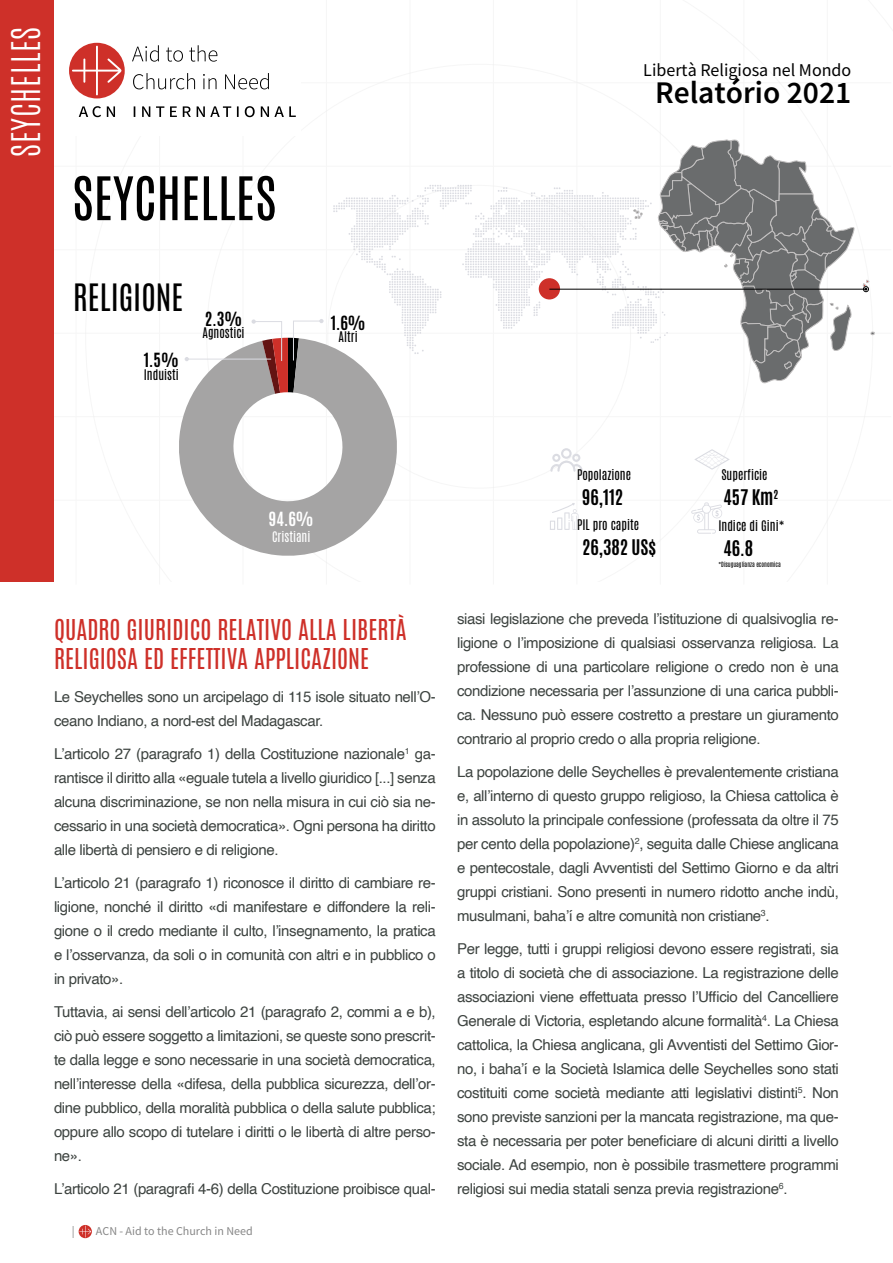
<style>
.page{position:relative;width:893px;height:1263px;background:#fff}
.page>*{position:absolute;margin:0;border:0;box-sizing:border-box;transform-origin:0 0}
.t1{font:51px "Antonio";color:#000}
.t2{font:300 33px "Antonio";letter-spacing:.025em;color:#fff}
.t3{font:600 31.5px "Source Sans Pro";color:#000}
.t4{font:31.5px "Antonio";color:#000}
.t5{font:24px/28.8px "Antonio";color:#ce3029}
.t6{font:700 18px "Antonio";color:#000}
.t7{font:18px "Source Sans Pro";color:#000}
.t8{font:700 16.35px "Antonio";color:#000}
.t9{font:700 16.35px "Antonio";color:#fff}
.t10{font:15px/24px "Helvetica";letter-spacing:-.025em;color:#3d4340;text-align:justify}
.t11{font:12.3px "Antonio";color:#000}
.t12{font:12.3px "Antonio";color:#fff}
.t13{font:12px "Source Sans Pro";color:#878787}
.t14{font:6px "Antonio";color:#000}
</style>
<div class="page">
<svg style="left:79px;top:1225px;width:12px;height:12px"></svg>
<hr style="left:76px;top:0;width:1px;height:584px;background:#ededed">
<hr style="left:159px;top:0;width:1px;height:584px;background:#ededed">
<hr style="left:243px;top:0;width:1px;height:584px;background:#ededed">
<hr style="left:326px;top:0;width:1px;height:584px;background:#ededed">
<hr style="left:410px;top:0;width:1px;height:584px;background:#ededed">
<hr style="left:493px;top:0;width:1px;height:584px;background:#ededed">
<hr style="left:577px;top:0;width:1px;height:584px;background:#ededed">
<hr style="left:660px;top:0;width:1px;height:584px;background:#ededed">
<hr style="left:744px;top:0;width:1px;height:584px;background:#ededed">
<hr style="left:827px;top:0;width:1px;height:584px;background:#ededed">
<div style="left:0;top:0;width:53px;height:581px;background:#ce3029"></div>
<div style="left:54px;top:0;width:247px;height:136px;background:#fff"></div>
<svg style="left:132px;top:45px;width:164px;height:72px"></svg>
<svg style="left:79px;top:106px;width:36px;height:11px"></svg>
<div style="left:69px;top:43px;width:56px;height:55px;background:#ce3029;border-radius:50%"></div>
<svg style="left:72px;top:46px;width:49px;height:49px"></svg>
<svg style="left:870px;top:332px;width:4px;height:3px"></svg>
<svg style="left:863px;top:280px;width:6px;height:12px"></svg>
<hr style="left:549px;top:289px;width:317px;height:1px;background:#000">
<svg style="left:550px;top:448px;width:32px;height:24px"></svg>
<svg style="left:550px;top:503px;width:28px;height:27px"></svg>
<svg style="left:691px;top:502px;width:31px;height:32px"></svg>
<svg style="left:694px;top:449px;width:36px;height:21px"></svg>
<svg style="left:179px;top:338px;width:218px;height:223px;fill:#a5a4a4"></svg>
<svg style="left:252px;top:319px;width:72px;height:75px"></svg>
<svg style="left:185px;top:357px;width:4px;height:4px"></svg>
<hr style="left:187px;top:359px;width:84px;height:1px;background:#dbdce2">
<svg style="left:333px;top:139px;width:522px;height:244px"></svg>
<h2 class="t2" style="left:2px;top:157px;width:131px;rotate:-90deg">SEYCHELLES</h2>
<h1 class="t1" style="left:72px;top:161px;width:206px">SEYCHELLES</h1>
<h3 class="t4" style="left:73px;top:274px;width:112px">RELIGIONE</h3>
<p class="t8" style="left:144px;top:348px;width:36px">1.5%</p>
<p class="t11" style="left:144px;top:366px;width:36px">Induisti</p>
<p class="t8" style="left:205px;top:306px;width:39px">2.3%</p>
<p class="t8" style="left:331px;top:310px;width:36px">1.6%</p>
<p class="t11" style="left:202px;top:324px;width:44px">Agnostici</p>
<p class="t11" style="left:338px;top:328px;width:21px">Altri</p>
<p class="t7" style="left:643px;top:59px;width:210px">Libertà Religiosa nel Mondo</p>
<h3 class="t3" style="left:655px;top:72px;width:198px">Relatório 2021</h3>
<p class="t9" style="left:269px;top:506px;width:46px">94.6%</p>
<p class="t12" style="left:272px;top:528px;width:40px">Cristiani</p>
<h3 class="t5" style="left:54px;top:615px;width:354px">QUADRO GIURIDICO RELATIVO ALLA LIBERTÀ<br>RELIGIOSA ED EFFETTIVA APPLICAZIONE</h3>
<p class="t10" style="left:54px;top:685px;width:383px">Le Seychelles sono un arcipelago di 115 isole situato nell’O&shy;ceano Indiano, a nord-est del Madagascar.</p>
<p class="t10" style="left:54px;top:742px;width:383px">L’articolo 27 (paragrafo 1) della Costituzione nazionale<sup>1</sup> ga&shy;rantisce il diritto alla «eguale tutela a livello giuridico [...] senza alcuna discriminazione, se non nella misura in cui ciò sia ne&shy;cessario in una società democratica». Ogni persona ha diritto alle libertà di pensiero e di religione.</p>
<p class="t10" style="left:54px;top:871px;width:383px">L’articolo 21 (paragrafo 1) riconosce il diritto di cambiare re&shy;ligione, nonché il diritto «di manifestare e diffondere la reli&shy;gione o il credo mediante il culto, l’insegnamento, la pratica e l’osservanza, da soli o in comunità con altri e in pubblico o in privato».</p>
<p class="t10" style="left:54px;top:1000px;width:383px">Tuttavia, ai sensi dell’articolo 21 (paragrafo 2, commi a e b), ciò può essere soggetto a limitazioni, se queste sono prescrit&shy;te dalla legge e sono necessarie in una società democratica, nell’interesse della «difesa, della pubblica sicurezza, dell’or&shy;dine pubblico, della moralità pubblica o della salute pubblica; oppure allo scopo di tutelare i diritti o le libertà di altre perso&shy;ne».</p>
<p class="t10" style="left:54px;top:1177px;width:383px">L’articolo 21 (paragrafi 4-6) della Costituzione proibisce qual-</p>
<p class="t13" style="left:72px;top:1223px;width:4px">|</p>
<p class="t13" style="left:96px;top:1223px;width:158px">ACN - Aid to the Church in Need</p>
<p class="t11" style="left:577px;top:465px;width:56px">Popolazione</p>
<p class="t11" style="left:721px;top:465px;width:48px">Superficie</p>
<p class="t6" style="left:582px;top:484px;width:43px">96,112</p>
<p class="t6" style="left:723px;top:484px;width:56px">457 Km<sup>2</sup></p>
<p class="t11" style="left:577px;top:516px;width:64px">PIL pro capite</p>
<p class="t6" style="left:582px;top:534px;width:76px">26,382 US$</p>
<p class="t11" style="left:718px;top:516px;width:68px">Indice di Gini*</p>
<p class="t14" style="left:718px;top:560px;width:64px">*Disuguaglianza economica</p>
<p class="t6" style="left:723px;top:535px;width:31px">46.8</p>
<p class="t10" style="left:457px;top:607px;width:383px">siasi legislazione che preveda l’istituzione di qualsivoglia re&shy;ligione o l’imposizione di qualsiasi osservanza religiosa. La professione di una particolare religione o credo non è una condizione necessaria per l’assunzione di una carica pubbli&shy;ca. Nessuno può essere costretto a prestare un giuramento contrario al proprio credo o alla propria religione.</p>
<p class="t10" style="left:457px;top:760px;width:383px">La popolazione delle Seychelles è prevalentemente cristiana e, all’interno di questo gruppo religioso, la Chiesa cattolica è in assoluto la principale confessione (professata da oltre il 75 per cento della popolazione)<sup>2</sup>, seguita dalle Chiese anglicana e pentecostale, dagli Avventisti del Settimo Giorno e da altri gruppi cristiani. Sono presenti in numero ridotto anche indù, musulmani, baha’í e altre comunità non cristiane<sup>3</sup>.</p>
<p class="t10" style="left:457px;top:937px;width:383px">Per legge, tutti i gruppi religiosi devono essere registrati, sia a titolo di società che di associazione. La registrazione delle associazioni viene effettuata presso l’Ufficio del Cancelliere Generale di Victoria, espletando alcune formalità<sup>4</sup>. La Chiesa cattolica, la Chiesa anglicana, gli Avventisti del Settimo Gior&shy;no, i baha’í e la Società Islamica delle Seychelles sono stati costituiti come società mediante atti legislativi distinti<sup>5</sup>. Non sono previste sanzioni per la mancata registrazione, ma que&shy;sta è necessaria per poter beneficiare di alcuni diritti a livello sociale. Ad esempio, non è possibile trasmettere programmi religiosi sui media statali senza previa registrazione<sup>6</sup>.</p>
</div>
